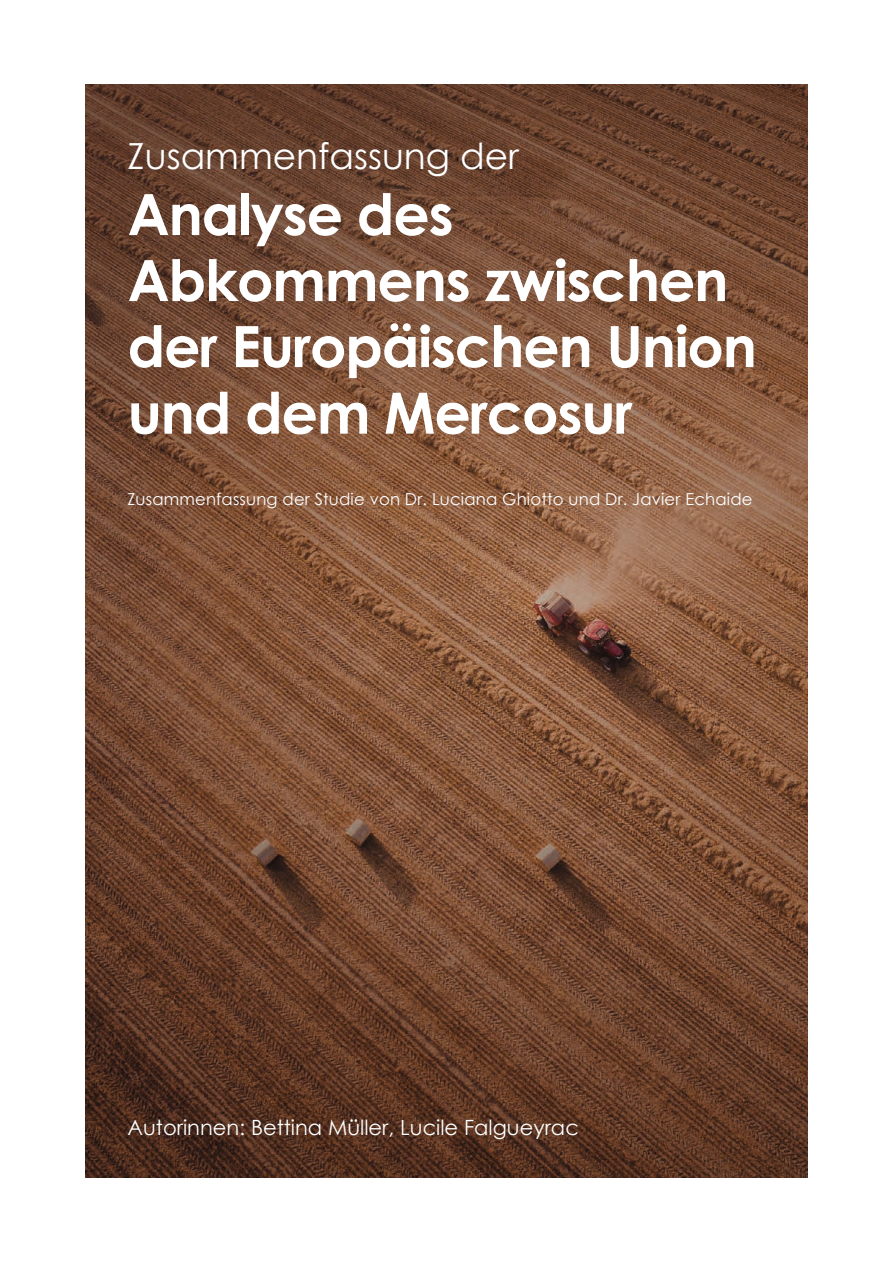
<style>
.page{position:relative;width:893px;height:1263px;background:#fff}
.page>*{position:absolute;margin:0;border:0;box-sizing:border-box;transform-origin:0 0}
.t1{font:700 57px/66.2px "Century Gothic";letter-spacing:-.02em;color:#fff}
.t2{font:36px "Century Gothic";color:#fff}
.t3{font:21px "Century Gothic";color:#fff}
.t4{font:16.5px "Century Gothic";letter-spacing:.01em;color:#fff}
</style>
<div class="page">
<img style="left:85px;top:84px;width:723px;height:1094px">
<p class="t2" style="left:128px;top:131px;width:393px">Zusammenfassung der</p>
<p class="t1" style="left:128px;top:179px;width:631px">Analyse des<br>Abkommens zwischen der Europäischen Union und dem Mercosur</p>
<p class="t4" style="left:128px;top:488px;width:626px">Zusammenfassung der Studie von Dr. Luciana Ghiotto und Dr. Javier Echaide</p>
<p class="t3" style="left:128px;top:1113px;width:453px">Autorinnen: Bettina Müller, Lucile Falgueyrac</p>
</div>
